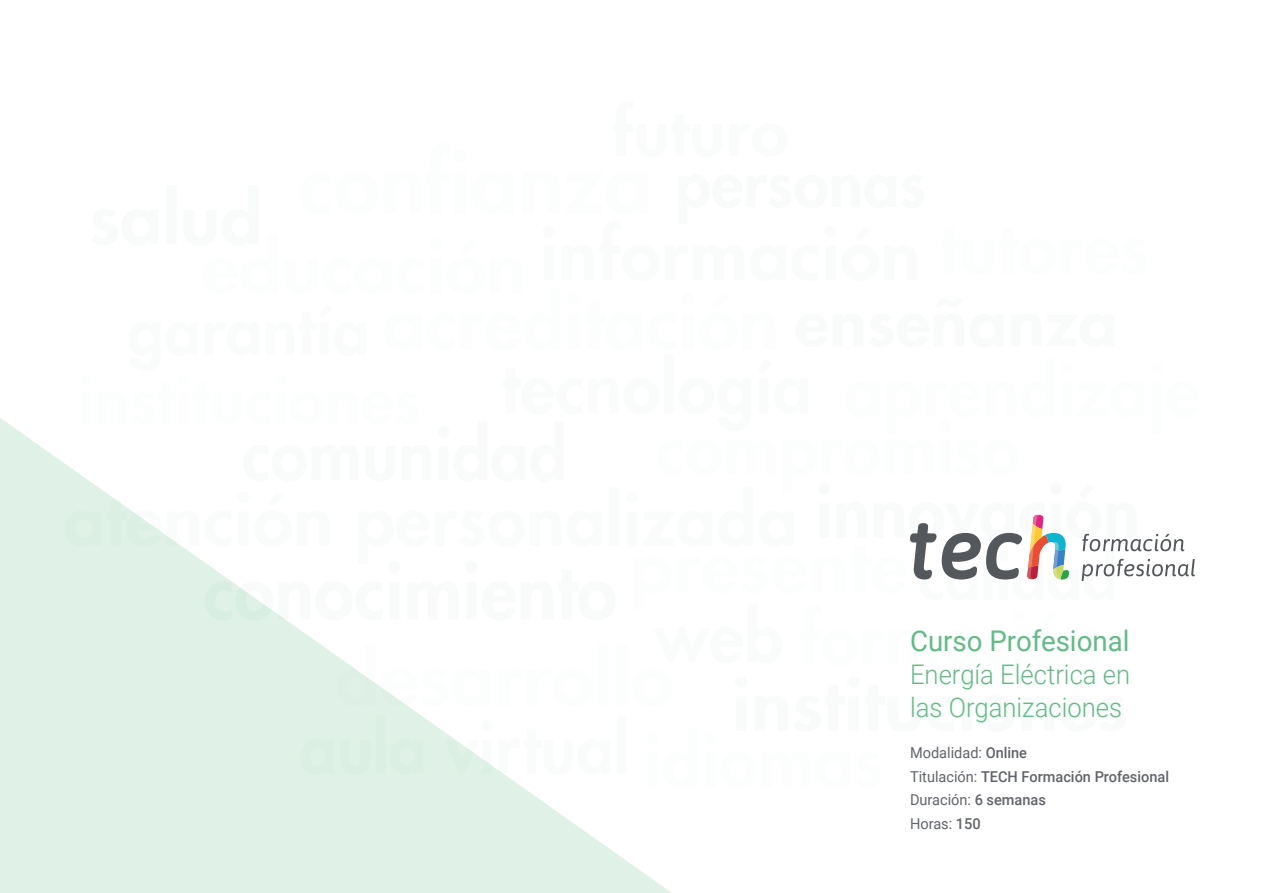
<style>
.page{position:relative;width:1263px;height:893px;background:#fff}
.page>*{position:absolute;margin:0;border:0;box-sizing:border-box;transform-origin:0 0}
.t1{font:28.5px "Roboto";color:#63ba87}
.t2{font:300 27px/33px "Roboto";color:#63ba87;scale:.95 1}
.t3{font:15px "Roboto";color:#61646a}
.t4{font:500 15px "Roboto";color:#61646a}
.s1{font-weight:500}
.s2{font-weight:400}
</style>
<div class="page">
<svg style="left:0;top:418px;width:672px;height:475px;background:#e3f2e9"></svg>
<svg style="left:65px;top:418px;width:1130px;height:370px"></svg>
<p class="t1" style="left:910px;top:621px;width:221px">Curso Profesional</p>
<p class="t2" style="left:910px;top:657px;width:233px">Energía Eléctrica en las Organizaciones</p>
<p class="t3" style="left:910px;top:742px;width:119px">Modalidad: <span class="s1">Online</span></p>
<p class="t4" style="left:910px;top:766px;width:261px"><span class="s2">Titulación:</span> TECH Formación Profesional</p>
<p class="t3" style="left:910px;top:790px;width:137px">Duración: <span class="s1">6 semanas</span></p>
<p class="t3" style="left:910px;top:813px;width:72px">Horas: <span class="s1">150</span></p>
</div>
